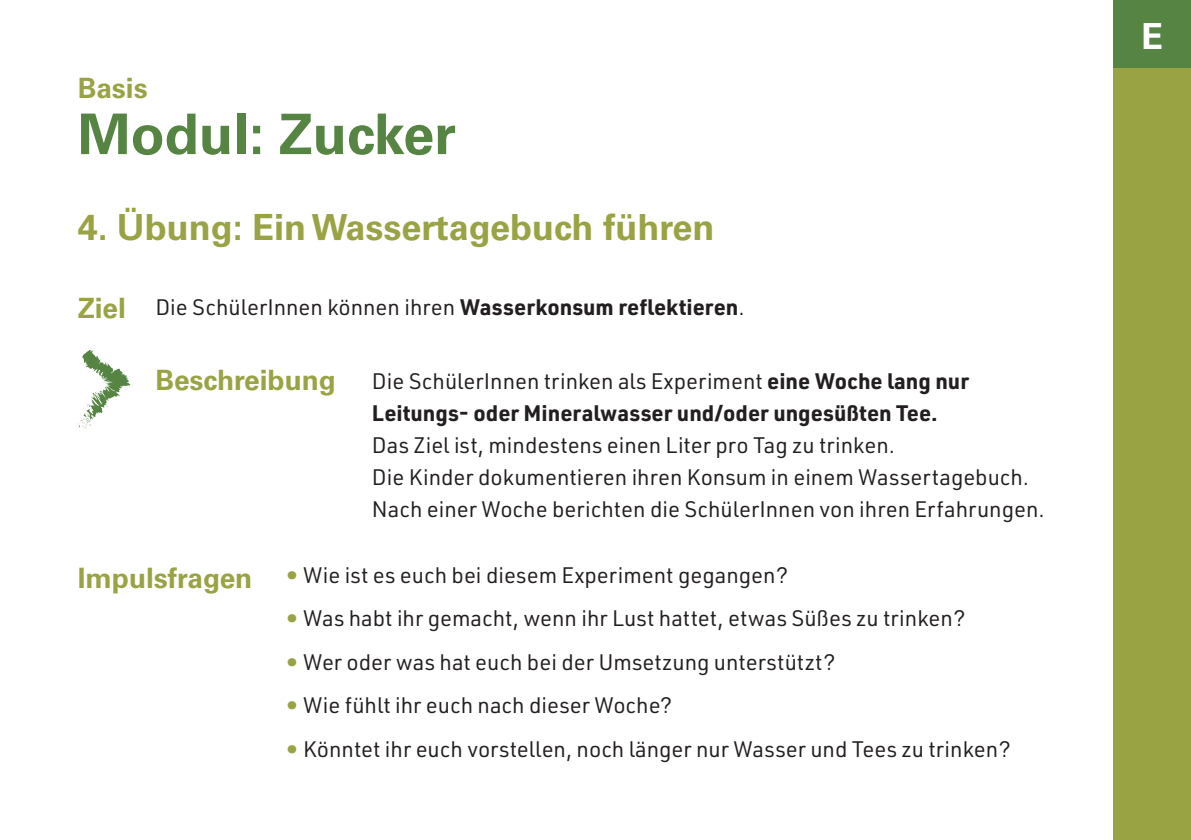
<style>
.page{position:relative;width:1191px;height:840px;background:#fff}
.page>*{position:absolute;margin:0;border:0;box-sizing:border-box;transform-origin:0 0}
.t1{font:700 56px "Univers LT Std";color:#558443}
.t2{font:700 36px "Univers LT Std";color:#9aa344}
.t3{font:700 35.8px "Univers LT Std";color:#fff}
.t4{font:700 28px "Univers LT Std";color:#9aa344}
.t5{font:22px/32px "URWDIN";color:#231f20}
.t6{font:700 22px/32px "URWDIN";color:#231f20}
.s1{font-weight:700}
.s2{font-weight:400}
.s3{font-family:"Univers LT Std";font-weight:700;font-size:28px;color:#9aa344}
.s4{font-weight:700;color:#9aa344}
</style>
<div class="page">
<div style="left:1113px;top:0;width:78px;height:68px;background:#558443"></div>
<div style="left:1113px;top:68px;width:78px;height:771px;background:#9aa344"></div>
<svg style="left:78px;top:348px;width:53px;height:81px"></svg>
<p class="t4" style="left:78px;top:71px;width:72px">Basis</p>
<h1 class="t1" style="left:78px;top:101px;width:380px">Modul: Zucker</h1>
<h2 class="t2" style="left:78px;top:206px;width:638px">4. Übung: Ein Wassertagebuch führen</h2>
<p class="t4" style="left:78px;top:292px;width:50px">Ziel</p>
<p class="t5" style="left:155px;top:290px;width:591px">Die SchülerInnen können ihren <span class="s1">Wasserkonsum reflektieren</span>.</p>
<p class="t4" style="left:155px;top:364px;width:182px">Beschreibung</p>
<p class="t6" style="left:372px;top:363px;width:598px"><span class="s2">Die SchülerInnen trinken als Experiment</span> eine Woche lang nur<br>Leitungs- oder Mineralwasser und/oder ungesüßten Tee.</p>
<p class="t5" style="left:372px;top:428px;width:674px">Das Ziel ist, mindestens einen Liter pro Tag zu trinken.<br>Die Kinder dokumentieren ihren Konsum in einem Wassertagebuch.<br>Nach einer Woche berichten die SchülerInnen von ihren Erfahrungen.</p>
<p class="t5" style="left:78px;top:558px;width:712px"><span class="s3">Impulsfragen</span> <span class="s4">•</span> Wie ist es euch bei diesem Experiment gegangen?</p>
<p class="t5" style="left:286px;top:601px;width:681px"><span class="s4">•</span> Was habt ihr gemacht, wenn ihr Lust hattet, etwas Süßes zu trinken?</p>
<p class="t5" style="left:286px;top:645px;width:551px"><span class="s4">•</span> Wer oder was hat euch bei der Umsetzung unterstützt?</p>
<p class="t5" style="left:286px;top:688px;width:388px"><span class="s4">•</span> Wie fühlt ihr euch nach dieser Woche?</p>
<p class="t5" style="left:286px;top:731px;width:726px"><span class="s4">•</span> Könntet ihr euch vorstellen, noch länger nur Wasser und Tees zu trinken?</p>
<h3 class="t3" style="left:1141px;top:16px;width:23px">E</h3>
</div>
